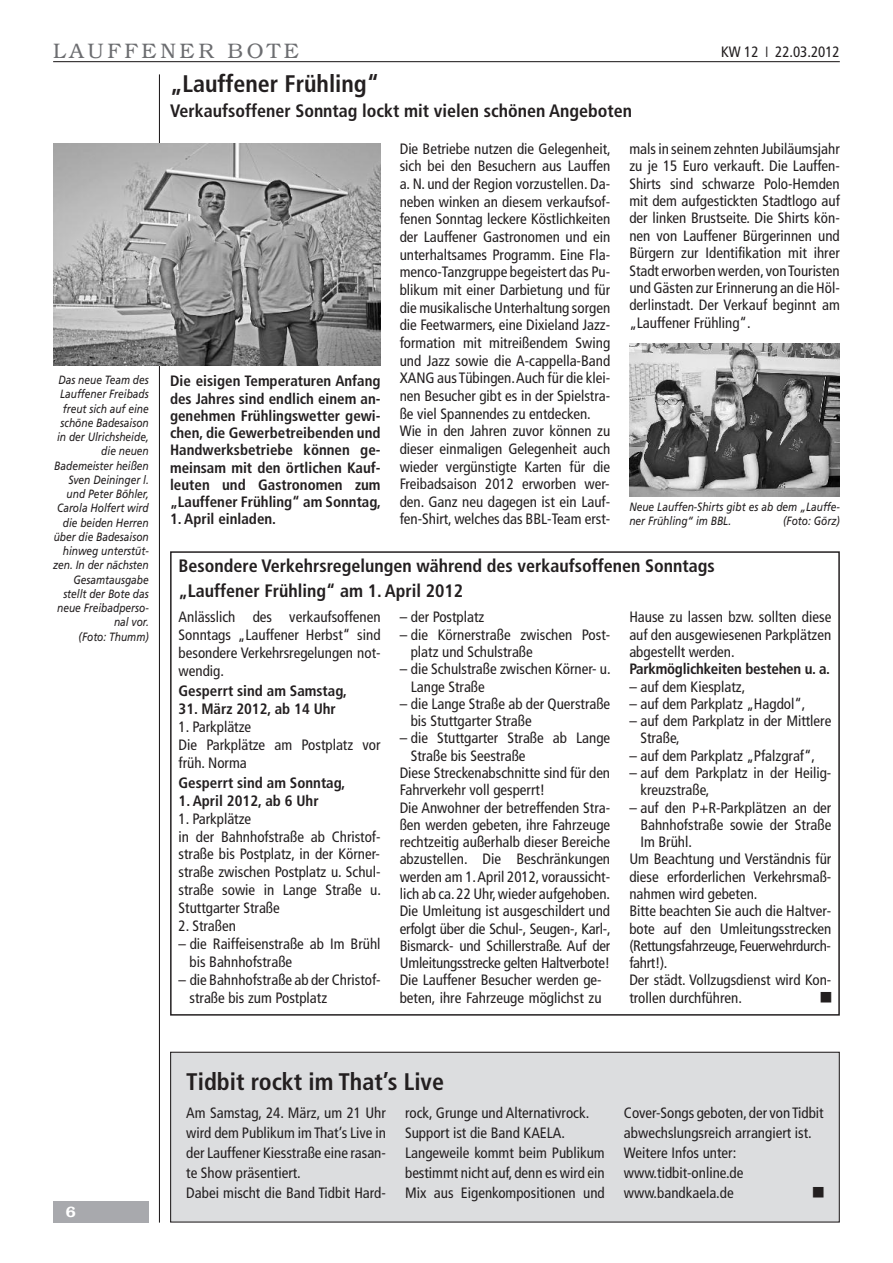
<style>
.page{position:relative;width:893px;height:1263px;background:#fff}
.page>*{position:absolute;margin:0;border:0;box-sizing:border-box;transform-origin:0 0}
.t1{font:700 condensed 24px "Frutiger LT";color:#231f20}
.t2{font:300 21px "Bookman LT";letter-spacing:.175em;color:#6c6d70}
.t3{font:700 condensed 18px/24.5px "Frutiger LT";color:#231f20}
.t4{font:condensed 15px/17.7px "Frutiger LT";color:#231f20}
.t5{font:700 condensed 15px/17.2px "Frutiger LT";color:#231f20;text-align:justify}
.t6{font:condensed 15px "Frutiger LT";letter-spacing:-.02em;color:#231f20}
.t7{font:600 15px "Bookman LT";color:#fff}
.t8{font:italic 12px/14.2px "Frutiger LT";color:#231f20;scale:.85 1}
</style>
<div class="page">
<div style="left:170px;top:551px;width:670px;height:464px;border:2px solid #231f20"></div>
<hr style="left:159px;top:74px;width:1px;height:1148px;background:#231f20">
<hr style="left:53px;top:61px;width:787px;height:1px;background:#231f20">
<div style="left:53px;top:1201px;width:96px;height:21px;background:#a8a9ad"></div>
<img style="left:629px;top:343px;width:210px;height:153px">
<div style="left:171px;top:1052px;width:668px;height:170px;background:#dcdddf"></div>
<div style="left:170px;top:1052px;width:670px;height:170px;border:1px solid #231f20"></div>
<img style="left:53px;top:143px;width:328px;height:222px">
<h2 class="t2" style="left:53px;top:38px;width:247px">LAUFFENER BOTE</h2>
<p class="t4" style="left:721px;top:44px;width:120px">KW 12 ❘ 22.03.2012</p>
<p class="t8" style="left:53px;top:374px;width:114px;text-align:right">Das neue Team des<br>Lauffener Freibads freut sich auf eine schöne Badesaison in der Ulrichsheide, die neuen<br>Bademeister heißen<br>Sven Deininger l. und Peter Böhler,<br>Carola Holfert wird die beiden Herren über die Badesaison hinweg unterstüt&shy;zen. In der nächsten<br>Gesamtausgabe stellt der Bote das neue Freibadperso&shy;nal vor.<br>(Foto: Thumm)</p>
<h1 class="t1" style="left:170px;top:74px;width:211px">„Lauffener Frühling“</h1>
<p class="t3" style="left:170px;top:100px;width:464px">Verkaufsoffener Sonntag lockt mit vielen schönen Angeboten</p>
<p class="t5" style="left:170px;top:374px;width:213px">Die eisigen Temperaturen Anfang des Jahres sind endlich einem an&shy;genehmen Frühlingswetter gewi&shy;chen, die Gewerbetreibenden und Handwerksbetriebe können ge&shy;meinsam mit den örtlichen Kauf&shy;leuten und Gastronomen zum „Lauffener Frühling“ am Sonntag,</p>
<p class="t5" style="left:170px;top:512px;width:108px">1. April einladen.</p>
<p class="t4" style="left:400px;top:141px;width:213px">Die Betriebe nutzen die Gelegenheit, sich bei den Besuchern aus Lauffen a. N. und der Region vorzustellen. Da&shy;neben winken an diesem verkaufsof&shy;fenen Sonntag leckere Köstlichkeiten der Lauffener Gastronomen und ein unterhaltsames Programm. Eine Fla&shy;menco-Tanzgruppe begeistert das Pu&shy;blikum mit einer Darbietung und für die musikalische Unterhaltung sorgen die Feetwarmers, eine Dixieland Jazz&shy;formation mit mitreißendem Swing und Jazz sowie die A-cappella-Band XANG aus Tübingen.Auch für die klei&shy;nen Besucher gibt es in der Spielstra&shy;ße viel Spannendes zu entdecken.<br>Wie in den Jahren zuvor können zu dieser einmaligen Gelegenheit auch wieder vergünstigte Karten für die Freibadsaison 2012 erworben wer&shy;den. Ganz neu dagegen ist ein Lauf&shy;fen-Shirt, welches das BBL-Team erst-</p>
<p class="t4" style="left:629px;top:141px;width:212px;text-align:justify">mals in seinem zehnten Jubiläumsjahr zu je 15 Euro verkauft. Die Lauffen-Shirts sind schwarze Polo-Hemden mit dem aufgestickten Stadtlogo auf der linken Brustseite. Die Shirts kön&shy;nen von Lauffener Bürgerinnen und Bürgern zur Identifikation mit ihrer Stadt erworben werden, vonTouristen und Gästen zur Erinnerung an die Höl&shy;derlinstadt. Der Verkauf beginnt am „Lauffener Frühling“.</p>
<p class="t8" style="left:629px;top:500px;width:249px">Neue Lauffen-Shirts gibt es ab dem „Lauffe&shy;ner Frühling“ im BBL.</p>
<p class="t8" style="left:783px;top:515px;width:68px">(Foto: Görz)</p>
<p class="t3" style="left:179px;top:555px;width:538px">Besondere Verkehrsregelungen während des verkaufsoffenen Sonntags „Lauffener Frühling“ am 1. April 2012</p>
<p class="t4" style="left:179px;top:609px;width:203px;text-align:justify">Anlässlich des verkaufsoffenen Sonntags „Lauffener Herbst“ sind besondere Verkehrsregelungen not&shy;wendig.</p>
<p class="t5" style="left:179px;top:683px;width:170px">Gesperrt sind am Samstag,</p>
<p class="t5" style="left:179px;top:701px;width:159px">31. März 2012, ab 14 Uhr</p>
<p class="t4" style="left:179px;top:719px;width:203px">1. Parkplätze<br>Die Parkplätze am Postplatz vor früh. Norma</p>
<p class="t5" style="left:179px;top:775px;width:168px">Gesperrt sind am Sonntag,</p>
<p class="t5" style="left:179px;top:793px;width:142px">1. April 2012, ab 6 Uhr</p>
<p class="t4" style="left:179px;top:811px;width:204px">1. Parkplätze<br>in der Bahnhofstraße ab Christof&shy;straße bis Postplatz, in der Körner&shy;straße zwischen Postplatz u. Schul&shy;straße sowie in Lange Straße u.<br>Stuttgarter Straße</p>
<p class="t4" style="left:179px;top:918px;width:59px">2. Straßen</p>
<p class="t4" style="left:190px;top:936px;width:193px;text-indent:-11px">– die Raiffeisenstraße ab Im Brühl bis Bahnhofstraße</p>
<p class="t4" style="left:190px;top:972px;width:193px;text-indent:-11px">– die Bahnhofstraße ab der Christof&shy;straße bis zum Postplatz</p>
<p class="t4" style="left:400px;top:609px;width:86px">– der Postplatz</p>
<p class="t4" style="left:411px;top:627px;width:201px;line-height:17.2px;text-indent:-11px">– die Körnerstraße zwischen Post&shy;platz und Schulstraße</p>
<p class="t4" style="left:411px;top:661px;width:202px;line-height:17.2px;text-indent:-11px">– die Schulstraße zwischen Körner- u.<br>Lange Straße</p>
<p class="t4" style="left:411px;top:696px;width:201px;line-height:17.2px;text-indent:-11px">– die Lange Straße ab der Querstraße bis Stuttgarter Straße</p>
<p class="t4" style="left:400px;top:730px;width:212px">– die Stuttgarter Straße ab Lange</p>
<p class="t4" style="left:411px;top:748px;width:116px">Straße bis Seestraße</p>
<p class="t4" style="left:400px;top:765px;width:212px">Diese Streckenabschnitte sind für den</p>
<p class="t4" style="left:400px;top:782px;width:147px">Fahrverkehr voll gesperrt!</p>
<p class="t4" style="left:400px;top:800px;width:212px">Die Anwohner der betreffenden Stra-</p>
<p class="t4" style="left:400px;top:817px;width:212px">ßen werden gebeten, ihre Fahrzeuge</p>
<p class="t4" style="left:400px;top:834px;width:212px">rechtzeitig außerhalb dieser Bereiche</p>
<p class="t4" style="left:400px;top:851px;width:212px">abzustellen. Die Beschränkungen</p>
<p class="t4" style="left:400px;top:869px;width:212px">werden am 1.April 2012, voraussicht-</p>
<p class="t4" style="left:400px;top:886px;width:212px">lich ab ca. 22 Uhr,wieder aufgehoben.</p>
<p class="t4" style="left:400px;top:903px;width:212px">Die Umleitung ist ausgeschildert und</p>
<p class="t4" style="left:400px;top:921px;width:213px">erfolgt über die Schul-, Seugen-, Karl-,</p>
<p class="t4" style="left:400px;top:938px;width:212px">Bismarck- und Schillerstraße. Auf der</p>
<p class="t4" style="left:400px;top:955px;width:212px">Umleitungsstrecke gelten Haltverbote!</p>
<p class="t4" style="left:400px;top:972px;width:203px">Die Lauffener Besucher werden ge-</p>
<p class="t4" style="left:400px;top:990px;width:203px">beten, ihre Fahrzeuge möglichst zu</p>
<p class="t4" style="left:629px;top:610px;width:203px;line-height:17.2px;text-align:justify">Hause zu lassen bzw. sollten diese auf den ausgewiesenen Parkplätzen abgestellt werden.</p>
<p class="t5" style="left:629px;top:661px;width:202px">Parkmöglichkeiten bestehen u. a.</p>
<p class="t4" style="left:629px;top:679px;width:117px">– auf dem Kiesplatz,</p>
<p class="t4" style="left:629px;top:696px;width:178px">– auf dem Parkplatz „Hagdol“,</p>
<p class="t4" style="left:640px;top:713px;width:192px;line-height:17.2px;text-indent:-11px">– auf dem Parkplatz in der Mittlere<br>Straße,</p>
<p class="t4" style="left:629px;top:748px;width:187px">– auf dem Parkplatz „Pfalzgraf“,</p>
<p class="t4" style="left:640px;top:765px;width:192px;line-height:17.2px;text-indent:-11px">– auf dem Parkplatz in der Heilig&shy;kreuzstraße,</p>
<p class="t4" style="left:629px;top:800px;width:204px">– auf den P+R-Parkplätzen an der</p>
<p class="t4" style="left:640px;top:817px;width:192px">Bahnhofstraße sowie der Straße</p>
<p class="t4" style="left:640px;top:834px;width:53px">Im Brühl.</p>
<p class="t4" style="left:629px;top:851px;width:203px">Um Beachtung und Verständnis für</p>
<p class="t4" style="left:629px;top:869px;width:203px">diese erforderlichen Verkehrsmaß-</p>
<p class="t4" style="left:629px;top:886px;width:130px">nahmen wird gebeten.</p>
<p class="t4" style="left:629px;top:903px;width:203px">Bitte beachten Sie auch die Haltver-</p>
<p class="t4" style="left:629px;top:921px;width:203px">bote auf den Umleitungsstrecken</p>
<p class="t6" style="left:629px;top:940px;width:203px">(Rettungsfahrzeuge,Feuerwehrdurch-</p>
<p class="t4" style="left:629px;top:955px;width:40px">fahrt!).</p>
<p class="t4" style="left:629px;top:972px;width:203px">Der städt. Vollzugsdienst wird Kon-</p>
<p class="t4" style="left:629px;top:990px;width:114px">trollen durchführen.</p>
<p class="t7" style="left:66px;top:1203px;width:11px">6</p>
<h1 class="t1" style="left:186px;top:1071px;width:259px">Tidbit rockt im That’s Live</h1>
<p class="t4" style="left:186px;top:1104px;width:201px;line-height:20px">Am Samstag, 24. März, um 21 Uhr wird dem Publikum imThat’s Live in der Lauffener Kiesstraße eine rasan&shy;te Show präsentiert.<br>Dabei mischt die Band Tidbit Hard-</p>
<p class="t4" style="left:405px;top:1104px;width:201px;line-height:20px">rock, Grunge und Alternativrock.<br>Support ist die Band KAELA.<br>Langeweile kommt beim Publikum bestimmt nicht auf, denn es wird ein<br>Mix aus Eigenkompositionen und</p>
<p class="t4" style="left:624px;top:1104px;width:201px;line-height:20px">Cover-Songs geboten, der vonTidbit abwechslungsreich arrangiert ist.<br>Weitere Infos unter: www.tidbit-online.de www.bandkaela.de</p>
</div>
